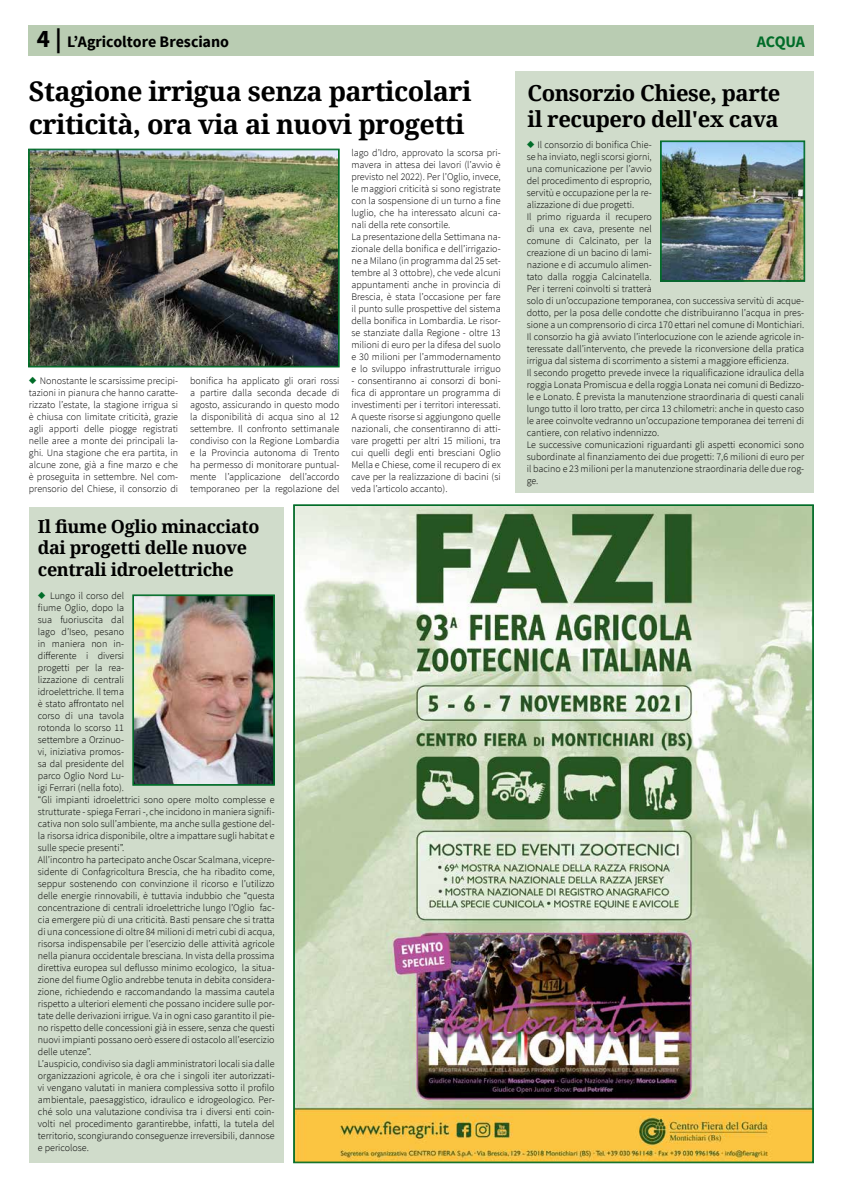
<style>
.page{position:relative;width:842px;height:1191px;background:#fff}
.page>*{position:absolute;margin:0;border:0;box-sizing:border-box;transform-origin:0 0}
.t1{font:700 27px/32.4px "Noto Serif";letter-spacing:-.02em;color:#000}
.t2{font:700 22px/26.4px "Noto Serif";letter-spacing:-.02em;color:#000}
.t3{font:700 18px/21.6px "Noto Serif";letter-spacing:-.02em;color:#000}
.t4{font:700 16px "Source Sans Pro";letter-spacing:-.005em;color:#000}
.t5{font:700 16px "Source Sans Pro";letter-spacing:-.015em;color:#006c28}
.t6{font:300 10px/12px "Source Sans Pro";color:#000;text-align:justify}
.s1{font-size:25px}
.s2{color:#006c28}
</style>
<div class="page">
<div style="left:28px;top:26px;width:786px;height:30px;background:#b9ccb2"></div>
<div style="left:515px;top:71px;width:299px;height:421px;background:#d0dccb"></div>
<img style="left:293px;top:504px;width:521px;height:659px">
<div style="left:29px;top:507px;width:254px;height:655px;background:#d0dccb"></div>
<img style="left:660px;top:140px;width:145px;height:142px">
<div style="left:661px;top:141px;width:143px;height:140px;border:1px solid #006c28"></div>
<img style="left:132px;top:594px;width:143px;height:191px">
<div style="left:133px;top:595px;width:141px;height:189px;border:1px solid #006c28"></div>
<img style="left:28px;top:149px;width:312px;height:218px">
<div style="left:29px;top:150px;width:310px;height:216px;border:1px solid #006c28"></div>
<h3 class="t4" style="left:37px;top:32px;width:194px"><span class="s1">4 |</span> L’Agricoltore Bresciano</h3>
<h3 class="t5" style="left:757px;top:32px;width:50px">ACQUA</h3>
<h1 class="t1" style="left:29px;top:74px;width:444px">Stagione irrigua senza particolari criticità, ora via ai nuovi progetti</h1>
<h2 class="t2" style="left:527px;top:79px;width:254px">Consorzio Chiese, parte il recupero dell'ex cava</h2>
<p class="t6" style="left:527px;top:138px;width:279px;text-align:left"><span class="s2">◆</span> Il consorzio di bonifica Chie-<br>se ha inviato, negli scorsi giorni,<br>una comunicazione per l’avvio<br>del procedimento di esproprio,<br>servitù e occupazione per la re-<br>alizzazione di due progetti.<br>Il primo riguarda il recupero<br>di una ex cava, presente nel<br>comune di Calcinato, per la<br>creazione di un bacino di lami-<br>nazione e di accumulo alimen-<br>tato dalla roggia Calcinatella.<br>Per i terreni coinvolti si tratterà<br>solo di un’occupazione temporanea, con successiva servitù di acque&shy;dotto, per la posa delle condotte che distribuiranno l’acqua in pres&shy;sione a un comprensorio di circa 170 ettari nel comune di Montichiari.<br>Il consorzio ha già avviato l’interlocuzione con le aziende agricole in&shy;teressate dall’intervento, che prevede la riconversione della pratica irrigua dal sistema di scorrimento a sistemi a maggiore efficienza.<br>Il secondo progetto prevede invece la riqualificazione idraulica della roggia Lonata Promiscua e della roggia Lonata nei comuni di Bedizzo&shy;le e Lonato. È prevista la manutenzione straordinaria di questi canali lungo tutto il loro tratto, per circa 13 chilometri: anche in questo caso le aree coinvolte vedranno un’occupazione temporanea dei terreni di cantiere, con relativo indennizzo.<br>Le successive comunicazioni riguardanti gli aspetti economici sono subordinate al finanziamento dei due progetti: 7,6 milioni di euro per il bacino e 23 milioni per la manutenzione straordinaria delle due rog&shy;ge.</p>
<p class="t6" style="left:351px;top:147px;width:151px;text-align:left">lago d’Idro, approvato la scorsa pri&shy;mavera in attesa dei lavori (l’avvio è previsto nel 2022). Per l’Oglio, invece, le maggiori criticità si sono registrate con la sospensione di un turno a fine luglio, che ha interessato alcuni ca&shy;nali della rete consortile.<br>La presentazione della Settimana na&shy;zionale della bonifica e dell’irrigazio&shy;ne a Milano (in programma dal 25 set&shy;tembre al 3 ottobre), che vede alcuni appuntamenti anche in provincia di Brescia, è stata l’occasione per fare il punto sulle prospettive del sistema della bonifica in Lombardia. Le risor&shy;se stanziate dalla Regione - oltre 13 milioni di euro per la difesa del suolo e 30 milioni per l’ammodernamento e lo sviluppo infrastrutturale irriguo</p>
<p class="t6" style="left:351px;top:375px;width:151px">- consentiranno ai consorzi di boni&shy;fica di approntare un programma di investimenti per i territori interessati.<br>A queste risorse si aggiungono quelle nazionali, che consentiranno di atti&shy;vare progetti per altri 15 milioni, tra cui quelli degli enti bresciani Oglio Mella e Chiese, come il recupero di ex cave per la realizzazione di bacini (si veda l’articolo accanto).</p>
<p class="t6" style="left:29px;top:375px;width:151px"><span class="s2">◆</span> Nonostante le scarsissime precipi&shy;tazioni in pianura che hanno caratte&shy;rizzato l’estate, la stagione irrigua si è chiusa con limitate criticità, grazie agli apporti delle piogge registrati nelle aree a monte dei principali la&shy;ghi. Una stagione che era partita, in alcune zone, già a fine marzo e che è proseguita in settembre. Nel com&shy;prensorio del Chiese, il consorzio di</p>
<p class="t6" style="left:190px;top:375px;width:151px">bonifica ha applicato gli orari rossi a partire dalla seconda decade di agosto, assicurando in questo modo la disponibilità di acqua sino al 12 settembre. Il confronto settimanale condiviso con la Regione Lombardia e la Provincia autonoma di Trento ha permesso di monitorare puntual&shy;mente l’applicazione dell’accordo temporaneo per la regolazione del</p>
<h3 class="t3" style="left:38px;top:515px;width:223px">Il fiume Oglio minacciato dai progetti delle nuove centrali idroelettriche</h3>
<p class="t6" style="left:38px;top:590px;width:238px;text-align:left"><span class="s2">◆</span> Lungo il corso del<br>fiume Oglio, dopo la<br>sua fuoriuscita dal<br>lago d’Iseo, pesano<br>in maniera non in-<br>differente i diversi<br>progetti per la rea-<br>lizzazione di centrali<br>idroelettriche. Il tema<br>è stato affrontato nel<br>corso di una tavola<br>rotonda lo scorso 11<br>settembre a Orzinuo-<br>vi, iniziativa promos-<br>sa dal presidente del<br>parco Oglio Nord Lu-<br>igi Ferrari (nella foto).<br>“Gli impianti idroelettrici sono opere molto complesse e strutturate - spiega Ferrari -, che incidono in maniera signifi&shy;cativa non solo sull’ambiente, ma anche sulla gestione del&shy;la risorsa idrica disponibile, oltre a impattare sugli habitat e sulle specie presenti”.<br>All’incontro ha partecipato anche Oscar Scalmana, vicepre&shy;sidente di Confagricoltura Brescia, che ha ribadito come, seppur sostenendo con convinzione il ricorso e l’utilizzo delle energie rinnovabili, è tuttavia indubbio che “questa concentrazione di centrali idroelettriche lungo l’Oglio fac&shy;cia emergere più di una criticità. Basti pensare che si tratta di una concessione di oltre 84 milioni di metri cubi di acqua, risorsa indispensabile per l’esercizio delle attività agricole nella pianura occidentale bresciana. In vista della prossima direttiva europea sul deflusso minimo ecologico, la situa&shy;zione del fiume Oglio andrebbe tenuta in debita considera&shy;zione, richiedendo e raccomandando la massima cautela rispetto a ulteriori elementi che possano incidere sulle por&shy;tate delle derivazioni irrigue. Va in ogni caso garantito il pie&shy;no rispetto delle concessioni già in essere, senza che questi nuovi impianti possano oerò essere di ostacolo all’esercizio delle utenze”.<br>L’auspicio, condiviso sia dagli amministratori locali sia dalle organizzazioni agricole, è ora che i singoli iter autorizzati&shy;vi vengano valutati in maniera complessiva sotto il profilo ambientale, paesaggistico, idraulico e idrogeologico. Per&shy;ché solo una valutazione condivisa tra i diversi enti coin&shy;volti nel procedimento garantirebbe, infatti, la tutela del territorio, scongiurando conseguenze irreversibili, dannose e pericolose.</p>
</div>
